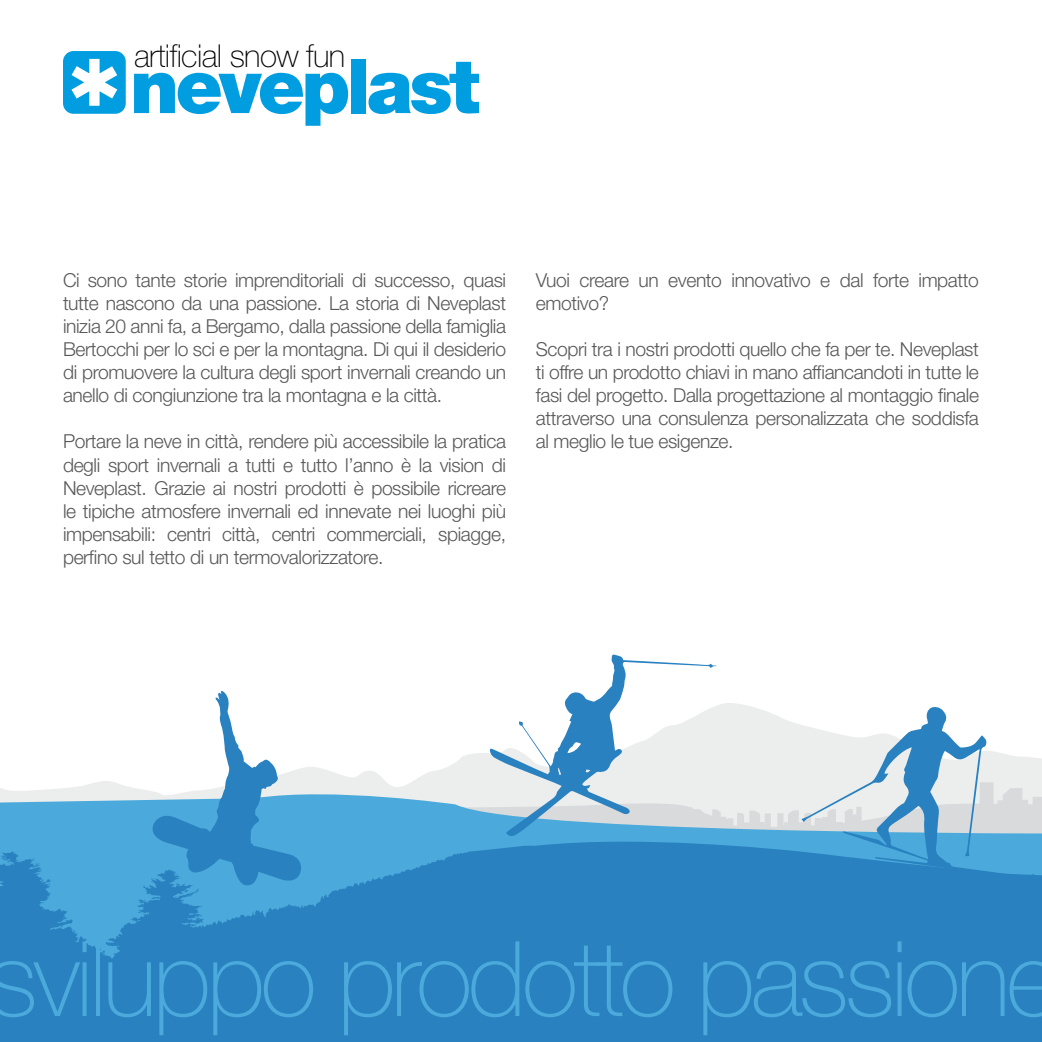
<style>
.page{position:relative;width:1042px;height:1042px;background:#fff}
.page>*{position:absolute;margin:0;border:0;box-sizing:border-box;transform-origin:0 0}
.t1{font:100 104.48px "Helvetica Neue LT Std";letter-spacing:-.04em;color:#4baadb}
.t2{font:900 75.77px "Helvetica Neue LT Std";letter-spacing:-.05em;color:#009ee0}
.t3{font:100 31.5px "Helvetica Neue LT Std";letter-spacing:-.02em;color:#000}
.t4{font:300 19.25px/23.1px "Helvetica Neue LT Std";letter-spacing:-.02em;color:#58585a;text-align:justify}
</style>
<div class="page">
<svg style="left:63px;top:51px;width:63px;height:63px"></svg>
<svg style="left:83px;top:703px;width:959px;height:83px"></svg>
<svg style="left:0;top:786px;width:1042px;height:55px;background:#84c1e0"></svg>
<svg style="left:0;top:841px;width:1042px;height:122px;background:#2f88c5"></svg>
<div style="left:0;top:963px;width:1042px;height:79px;background:#2981c0"></div>
<svg style="left:148px;top:691px;width:154px;height:197px"></svg>
<svg style="left:801px;top:706px;width:233px;height:172px"></svg>
<svg style="left:490px;top:654px;width:226px;height:182px"></svg>
<h3 class="t3" style="left:134px;top:38px;width:213px">artificial snow fun</h3>
<h2 class="t2" style="left:130px;top:41px;width:351px">neveplast</h2>
<p class="t4" style="left:63px;top:268px;width:445px">Ci sono tante storie imprenditoriali di successo, quasi tutte nascono da una passione. La storia di Neveplast inizia 20 anni fa, a Bergamo, dalla passione della famiglia Bertocchi per lo sci e per la montagna. Di qui il desiderio di promuovere la cultura degli sport invernali creando un anello di congiunzione tra la montagna e la città.</p>
<p class="t4" style="left:63px;top:429px;width:445px">Portare la neve in città, rendere più accessibile la pratica degli sport invernali a tutti e tutto l’anno è la vision di Neveplast. Grazie ai nostri prodotti è possibile ricreare le tipiche atmosfere invernali ed innevate nei luoghi più impensabili: centri città, centri commerciali, spiagge, perfino sul tetto di un termovalorizzatore.</p>
<p class="t4" style="left:536px;top:268px;width:444px">Vuoi creare un evento innovativo e dal forte impatto emotivo?</p>
<p class="t4" style="left:536px;top:337px;width:445px">Scopri tra i nostri prodotti quello che fa per te. Neveplast ti offre un prodotto chiavi in mano affiancandoti in tutte le fasi del progetto. Dalla progettazione al montaggio finale attraverso una consulenza personalizzata che soddisfa al meglio le tue esigenze.</p>
<h1 class="t1" style="left:-13px;top:919px;width:1074px">sviluppo prodotto passione</h1>
</div>
